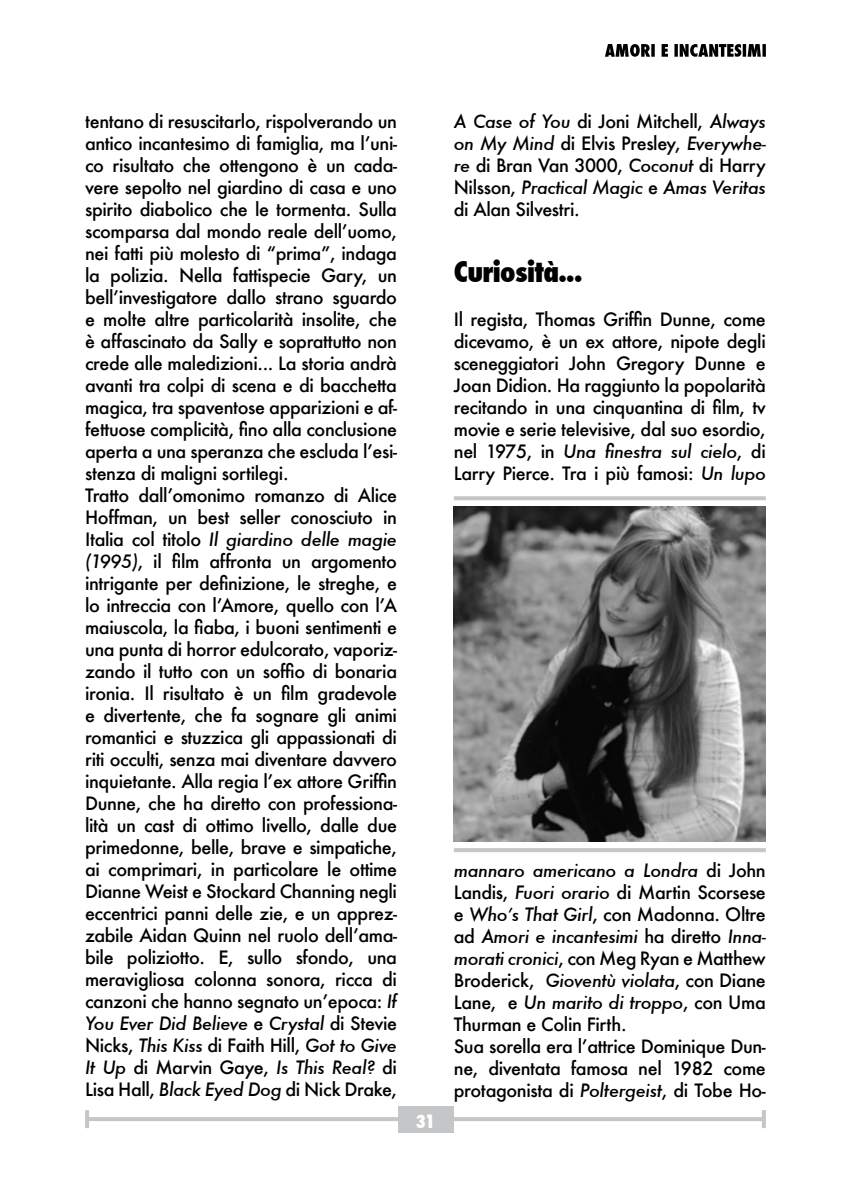
<style>
.page{position:relative;width:851px;height:1191px;background:#fff}
.page>*{position:absolute;margin:0;border:0;box-sizing:border-box;transform-origin:0 0}
.t1{font:800 condensed 28px "Futura";letter-spacing:-.02em;color:#000}
.t2{font:500 18px/22px "Futura";letter-spacing:-.02em;color:#000}
.t3{font:800 condensed 17.8px "Futura";color:#fff;scale:.95 1}
.s1{font-style:italic}
</style>
<div class="page">
<hr style="left:87px;top:1117px;width:676px;height:4px;background:#c5c6c8">
<svg style="left:761px;top:1110px;width:4px;height:18px"></svg>
<hr style="left:85px;top:1110px;width:4px;height:18px;background:#c5c6c8">
<div style="left:398px;top:1106px;width:55px;height:26px;background:#c5c6c8"></div>
<img style="left:454px;top:506px;width:311px;height:335px">
<svg style="left:454px;top:496px;width:311px;height:4px"></svg>
<hr style="left:454px;top:848px;width:311px;height:4px;background:#c5c6c8">
<svg style="left:605px;top:44px;width:160px;height:13px"></svg>
<p class="t2" style="left:85px;top:110px;width:313px">tentano di resuscitarlo, rispolverando un antico incantesimo di famiglia, ma l’uni&shy;co risultato che ottengono è un cada&shy;vere sepolto nel giardino di casa e uno spirito diabolico che le tormenta. Sulla scomparsa dal mondo reale dell’uomo, nei fatti più molesto di “prima”, indaga la polizia. Nella fattispecie Gary, un bell’investigatore dallo strano sguardo e molte altre particolarità insolite, che è affascinato da Sally e soprattutto non crede alle maledizioni... La storia andrà avanti tra colpi di scena e di bacchetta magica, tra spaventose apparizioni e af&shy;fettuose complicità, fino alla conclusione aperta a una speranza che escluda l’esi&shy;stenza di maligni sortilegi.<br>Tratto dall’omonimo romanzo di Alice Hoffman, un best seller conosciuto in Italia col titolo <span class="s1">Il giardino delle magie (1995)</span>, il film affronta un argomento intrigante per definizione, le streghe, e lo intreccia con l’Amore, quello con l’A maiuscola, la fiaba, i buoni sentimenti e una punta di horror edulcorato, vaporiz&shy;zando il tutto con un soffio di bonaria ironia. Il risultato è un film gradevole e divertente, che fa sognare gli animi romantici e stuzzica gli appassionati di riti occulti, senza mai diventare davvero inquietante. Alla regia l’ex attore Griffin Dunne, che ha diretto con professiona&shy;lità un cast di ottimo livello, dalle due primedonne, belle, brave e simpatiche, ai comprimari, in particolare le ottime Dianne Weist e Stockard Channing negli eccentrici panni delle zie, e un apprez&shy;zabile Aidan Quinn nel ruolo dell’ama&shy;bile poliziotto. E, sullo sfondo, una meravigliosa colonna sonora, ricca di canzoni che hanno segnato un’epoca: <span class="s1">If You Ever Did Believe</span> e <span class="s1">Crystal</span> di Stevie Nicks, <span class="s1">This Kiss</span> di Faith Hill, <span class="s1">Got to Give It Up</span> di Marvin Gaye, <span class="s1">Is This Real?</span> di Lisa Hall, <span class="s1">Black Eyed Dog</span> di Nick Drake,</p>
<p class="t2" style="left:454px;top:110px;width:313px;text-align:justify"><span class="s1">A Case of You</span> di Joni Mitchell, <span class="s1">Always on My Mind</span> di Elvis Presley, <span class="s1">Everywhe&shy;re</span> di Bran Van 3000, <span class="s1">Coconut</span> di Harry Nilsson, <span class="s1">Practical Magic</span> e <span class="s1">Amas Veritas </span>di Alan Silvestri.</p>
<h1 class="t1" style="left:454px;top:253px;width:130px">Curiosità...</h1>
<p class="t2" style="left:454px;top:308px;width:313px;text-align:justify">Il regista, Thomas Griffin Dunne, come dicevamo, è un ex attore, nipote degli sceneggiatori John Gregory Dunne e Joan Didion. Ha raggiunto la popolarità recitando in una cinquantina di film, tv movie e serie televisive, dal suo esordio, nel 1975, in <span class="s1">Una finestra sul cielo</span>, di Larry Pierce. Tra i più famosi: <span class="s1">Un lupo</span></p>
<p class="t2" style="left:454px;top:858px;width:313px"><span class="s1">mannaro americano a Londra</span> di John Landis, <span class="s1">Fuori orario</span> di Martin Scorsese e <span class="s1">Who’s That Girl</span>, con Madonna. Oltre ad <span class="s1">Amori e incantesimi</span> ha diretto <span class="s1">Inna&shy;morati cronici</span>, con Meg Ryan e Matthew Broderick, <span class="s1">Gioventù violata</span>, con Diane Lane, e <span class="s1">Un marito di troppo</span>, con Uma Thurman e Colin Firth.<br>Sua sorella era l’attrice Dominique Dun&shy;ne, diventata famosa nel 1982 come protagonista di <span class="s1">Poltergeist</span>, di Tobe Ho-</p>
<p class="t3" style="left:416px;top:1109px;width:22px">31</p>
</div>
